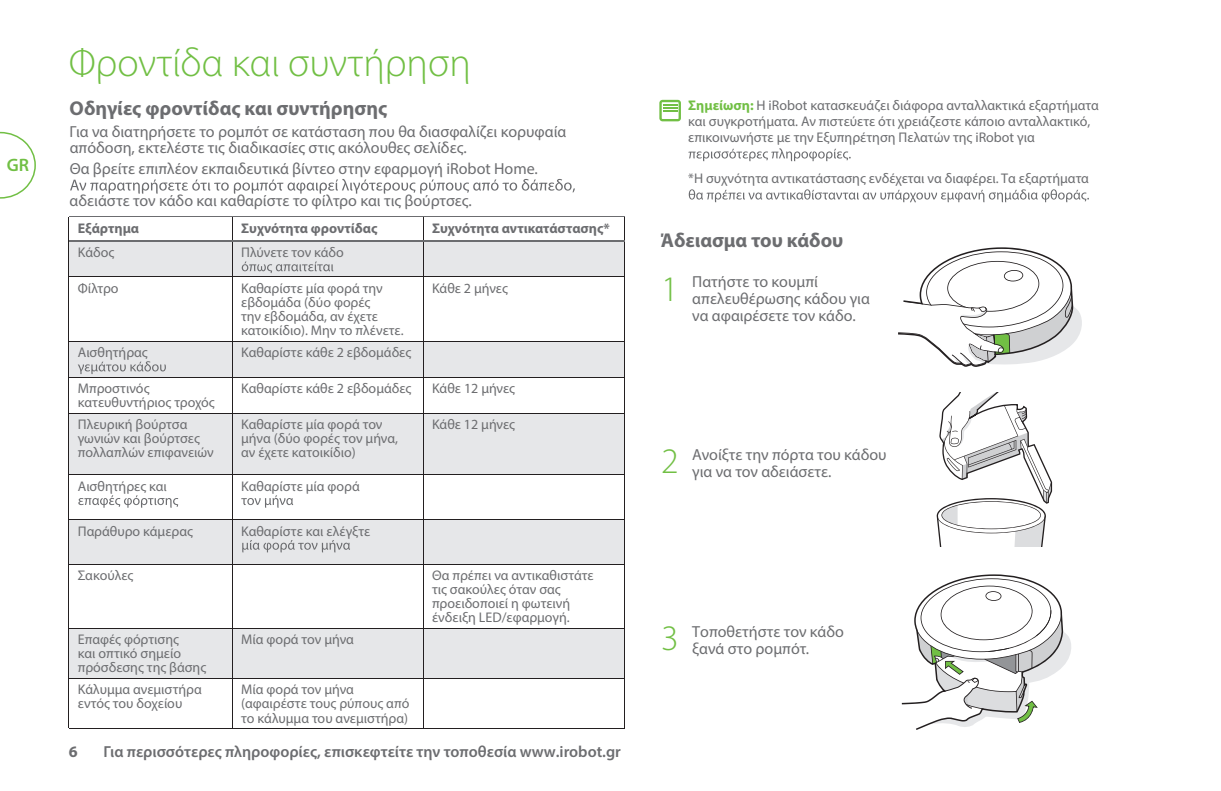
<style>
.page{position:relative;width:1221px;height:791px;background:#fff}
.page>*{position:absolute;margin:0;border:0;box-sizing:border-box;transform-origin:0 0}
.t1{font:300 40px "Myriad Pro";color:#71bf44}
.t2{font:300 36px "Myriad Pro";color:#71bf44}
.t3{font:700 20px "Myriad Pro";color:#6c6d70}
.t4{font:600 18px "Myriad Pro";color:#71bf44}
.t5{font:16px/17px "Myriad Pro";color:#6c6d70}
.t6{font:600 16px "Myriad Pro";color:#6c6d70}
.t7{font:700 16px "Myriad Pro";color:#6c6d70}
.t8{font:14px/14px "Myriad Pro";color:#6c6d70}
.t9{font:700 14px "Myriad Pro";color:#6c6d70}
.s1{font-weight:700;color:#71bf44}
</style>
<div class="page">
<svg style="left:688px;top:148px;width:162px;height:13px"></svg>
<svg style="left:688px;top:189px;width:400px;height:13px"></svg>
<svg style="left:659px;top:100px;width:21px;height:21px"></svg>
<svg style="left:901px;top:574px;width:170px;height:155px"></svg>
<svg style="left:898px;top:247px;width:184px;height:120px"></svg>
<svg style="left:936px;top:392px;width:115px;height:154px"></svg>
<svg style="left:70px;top:179px;width:505px;height:14px"></svg>
<div style="left:70px;top:413px;width:554px;height:61px;background:#e6e7e9"></div>
<svg style="left:70px;top:498px;width:554px;height:181px;fill:#e6e7e9"></svg>
<hr style="left:232px;top:277px;width:1px;height:63px;background:#231f20">
<hr style="left:423px;top:277px;width:1px;height:63px;background:#231f20">
<hr style="left:69px;top:340px;width:163px;height:1px;background:#231f20">
<hr style="left:232px;top:340px;width:191px;height:1px;background:#231f20">
<hr style="left:423px;top:340px;width:202px;height:1px;background:#231f20">
<hr style="left:423px;top:376px;width:202px;height:1px;background:#231f20">
<hr style="left:232px;top:413px;width:1px;height:61px;background:#231f20">
<hr style="left:423px;top:413px;width:1px;height:61px;background:#231f20">
<hr style="left:69px;top:277px;width:1px;height:63px;background:#231f20">
<hr style="left:624px;top:277px;width:1px;height:63px;background:#231f20">
<hr style="left:624px;top:341px;width:1px;height:35px;background:#231f20">
<hr style="left:624px;top:377px;width:1px;height:35px;background:#231f20">
<hr style="left:69px;top:413px;width:1px;height:61px;background:#231f20">
<hr style="left:624px;top:413px;width:1px;height:61px;background:#231f20">
<hr style="left:69px;top:474px;width:163px;height:1px;background:#231f20">
<hr style="left:69px;top:474px;width:1px;height:45px;background:#231f20">
<hr style="left:232px;top:474px;width:191px;height:1px;background:#231f20">
<hr style="left:232px;top:474px;width:1px;height:45px;background:#231f20">
<hr style="left:423px;top:474px;width:202px;height:1px;background:#231f20">
<hr style="left:423px;top:474px;width:1px;height:45px;background:#231f20">
<hr style="left:624px;top:474px;width:1px;height:45px;background:#231f20">
<hr style="left:423px;top:412px;width:202px;height:1px;background:#231f20">
<hr style="left:69px;top:216px;width:163px;height:1px;background:#6c6d70">
<hr style="left:232px;top:216px;width:191px;height:1px;background:#6c6d70">
<hr style="left:423px;top:216px;width:202px;height:1px;background:#6c6d70">
<hr style="left:69px;top:519px;width:163px;height:1px;background:#231f20">
<hr style="left:69px;top:519px;width:1px;height:44px;background:#231f20">
<hr style="left:232px;top:519px;width:191px;height:1px;background:#231f20">
<hr style="left:232px;top:519px;width:1px;height:44px;background:#231f20">
<hr style="left:423px;top:519px;width:202px;height:1px;background:#231f20">
<hr style="left:423px;top:519px;width:1px;height:44px;background:#231f20">
<hr style="left:624px;top:519px;width:1px;height:44px;background:#231f20">
<hr style="left:69px;top:563px;width:163px;height:1px;background:#231f20">
<hr style="left:69px;top:564px;width:1px;height:63px;background:#231f20">
<hr style="left:232px;top:563px;width:191px;height:1px;background:#231f20">
<hr style="left:232px;top:564px;width:1px;height:63px;background:#231f20">
<hr style="left:423px;top:563px;width:202px;height:1px;background:#231f20">
<hr style="left:423px;top:564px;width:1px;height:63px;background:#231f20">
<hr style="left:624px;top:564px;width:1px;height:63px;background:#231f20">
<hr style="left:69px;top:627px;width:163px;height:1px;background:#231f20">
<hr style="left:69px;top:628px;width:1px;height:49px;background:#231f20">
<hr style="left:232px;top:627px;width:191px;height:1px;background:#231f20">
<hr style="left:232px;top:628px;width:1px;height:49px;background:#231f20">
<hr style="left:423px;top:627px;width:202px;height:1px;background:#231f20">
<hr style="left:423px;top:628px;width:1px;height:49px;background:#231f20">
<hr style="left:624px;top:628px;width:1px;height:49px;background:#231f20">
<hr style="left:69px;top:677px;width:163px;height:1px;background:#231f20">
<hr style="left:69px;top:678px;width:1px;height:49px;background:#231f20">
<hr style="left:69px;top:727px;width:163px;height:1px;background:#231f20">
<hr style="left:232px;top:677px;width:191px;height:1px;background:#231f20">
<hr style="left:232px;top:678px;width:1px;height:49px;background:#231f20">
<hr style="left:232px;top:727px;width:191px;height:1px;background:#231f20">
<hr style="left:423px;top:677px;width:202px;height:1px;background:#231f20">
<hr style="left:423px;top:678px;width:1px;height:49px;background:#231f20">
<hr style="left:624px;top:678px;width:1px;height:49px;background:#231f20">
<hr style="left:423px;top:727px;width:202px;height:1px;background:#231f20">
<svg style="left:69px;top:217px;width:556px;height:60px"></svg>
<svg style="left:69px;top:341px;width:555px;height:72px"></svg>
<svg style="left:78px;top:495px;width:100px;height:12px"></svg>
<svg style="left:241px;top:495px;width:52px;height:12px"></svg>
<svg style="left:242px;top:539px;width:108px;height:13px"></svg>
<svg style="left:0;top:132px;width:36px;height:66px"></svg>
<p class="t4" style="left:7px;top:154px;width:24px">GR</p>
<h1 class="t1" style="left:69px;top:38px;width:403px">Φροντίδα και συντήρηση</h1>
<h3 class="t3" style="left:70px;top:95px;width:319px">Οδηγίες φροντίδας και συντήρησης</h3>
<p class="t5" style="left:70px;top:123px;width:498px;line-height:16px">Για να διατηρήσετε το ρομπότ σε κατάσταση που θα διασφαλίζει κορυφαία απόδοση, εκτελέστε τις διαδικασίες στις ακόλουθες σελίδες.</p>
<p class="t5" style="left:70px;top:153px;width:469px;line-height:32px">Θα βρείτε επιπλέον εκπαιδευτικά βίντεο στην εφαρμογή iRobot Home. αδειάστε τον κάδο και καθαρίστε το φίλτρο και τις βούρτσες.</p>
<p class="t9" style="left:78px;top:219px;width:63px">Εξάρτημα</p>
<p class="t9" style="left:241px;top:219px;width:138px">Συχνότητα φροντίδας</p>
<p class="t9" style="left:432px;top:219px;width:179px">Συχνότητα αντικατάστασης*</p>
<p class="t8" style="left:78px;top:245px;width:38px">Κάδος</p>
<p class="t8" style="left:241px;top:245px;width:104px">Πλύνετε τον κάδο</p>
<p class="t8" style="left:78px;top:281px;width:42px">Φίλτρο</p>
<p class="t8" style="left:241px;top:281px;width:164px">Καθαρίστε μία φορά την εβδομάδα (δύο φορές<br>την εβδομάδα, αν έχετε κατοικίδιο). Μην το πλένετε.</p>
<p class="t8" style="left:432px;top:281px;width:77px">Κάθε 2 μήνες</p>
<p class="t8" style="left:78px;top:345px;width:71px">Αισθητήρας</p>
<p class="t8" style="left:241px;top:345px;width:171px">Καθαρίστε κάθε 2 εβδομάδες</p>
<p class="t8" style="left:78px;top:381px;width:138px">Μπροστινός κατευθυντήριος τροχός</p>
<p class="t8" style="left:241px;top:381px;width:172px">Καθαρίστε κάθε 2 εβδομάδες</p>
<p class="t8" style="left:432px;top:381px;width:84px">Κάθε 12 μήνες</p>
<p class="t8" style="left:78px;top:417px;width:137px">Πλευρική βούρτσα γωνιών και βούρτσες πολλαπλών επιφανειών</p>
<p class="t8" style="left:241px;top:417px;width:158px">Καθαρίστε μία φορά τον μήνα (δύο φορές τον μήνα, αν έχετε κατοικίδιο)</p>
<p class="t8" style="left:432px;top:417px;width:84px">Κάθε 12 μήνες</p>
<p class="t8" style="left:78px;top:478px;width:91px">Αισθητήρες και</p>
<p class="t8" style="left:241px;top:478px;width:120px">Καθαρίστε μία φορά</p>
<p class="t8" style="left:78px;top:523px;width:117px">Παράθυρο κάμερας</p>
<p class="t8" style="left:241px;top:523px;width:130px">Καθαρίστε και ελέγξτε</p>
<p class="t8" style="left:78px;top:568px;width:57px">Σακούλες</p>
<p class="t8" style="left:432px;top:568px;width:163px">Θα πρέπει να αντικαθιστάτε τις σακούλες όταν σας προειδοποιεί η φωτεινή ένδειξη LED/εφαρμογή.</p>
<p class="t8" style="left:78px;top:632px;width:130px">Επαφές φόρτισης<br>και οπτικό σημείο πρόσδεσης της βάσης</p>
<p class="t8" style="left:241px;top:632px;width:114px">Μία φορά τον μήνα</p>
<p class="t8" style="left:78px;top:682px;width:125px">Κάλυμμα ανεμιστήρα εντός του δοχείου</p>
<p class="t8" style="left:241px;top:682px;width:170px">Μία φορά τον μήνα (αφαιρέστε τους ρύπους από το κάλυμμα του ανεμιστήρα)</p>
<p class="t7" style="left:69px;top:741px;width:10px">6</p>
<p class="t6" style="left:103px;top:741px;width:518px">Για περισσότερες πληροφορίες, επισκεφτείτε την τοποθεσία www.irobot.gr</p>
<p class="t8" style="left:688px;top:97px;width:412px;line-height:16px"><span class="s1">Σημείωση:</span> Η iRobot κατασκευάζει διάφορα ανταλλακτικά εξαρτήματα και συγκροτήματα. Αν πιστεύετε ότι χρειάζεστε κάποιο ανταλλακτικό, επικοινωνήστε με την Εξυπηρέτηση Πελατών της iRobot για</p>
<p class="t8" style="left:688px;top:171px;width:402px">*Η συχνότητα αντικατάστασης ενδέχεται να διαφέρει. Τα εξαρτήματα</p>
<h3 class="t3" style="left:660px;top:227px;width:184px">Άδειασμα του κάδου</h3>
<h2 class="t2" style="left:661px;top:267px;width:19px">1</h2>
<p class="t5" style="left:692px;top:273px;width:179px">Πατήστε το κουμπί απελευθέρωσης κάδου για να αφαιρέσετε τον κάδο.</p>
<h2 class="t2" style="left:661px;top:439px;width:19px">2</h2>
<p class="t5" style="left:692px;top:446px;width:196px">Ανοίξτε την πόρτα του κάδου για να τον αδειάσετε.</p>
<h2 class="t2" style="left:661px;top:615px;width:19px">3</h2>
<p class="t5" style="left:692px;top:622px;width:153px">Τοποθετήστε τον κάδο</p>
<p class="t5" style="left:692px;top:639px;width:118px">ξανά στο ρομπότ.</p>
</div>
